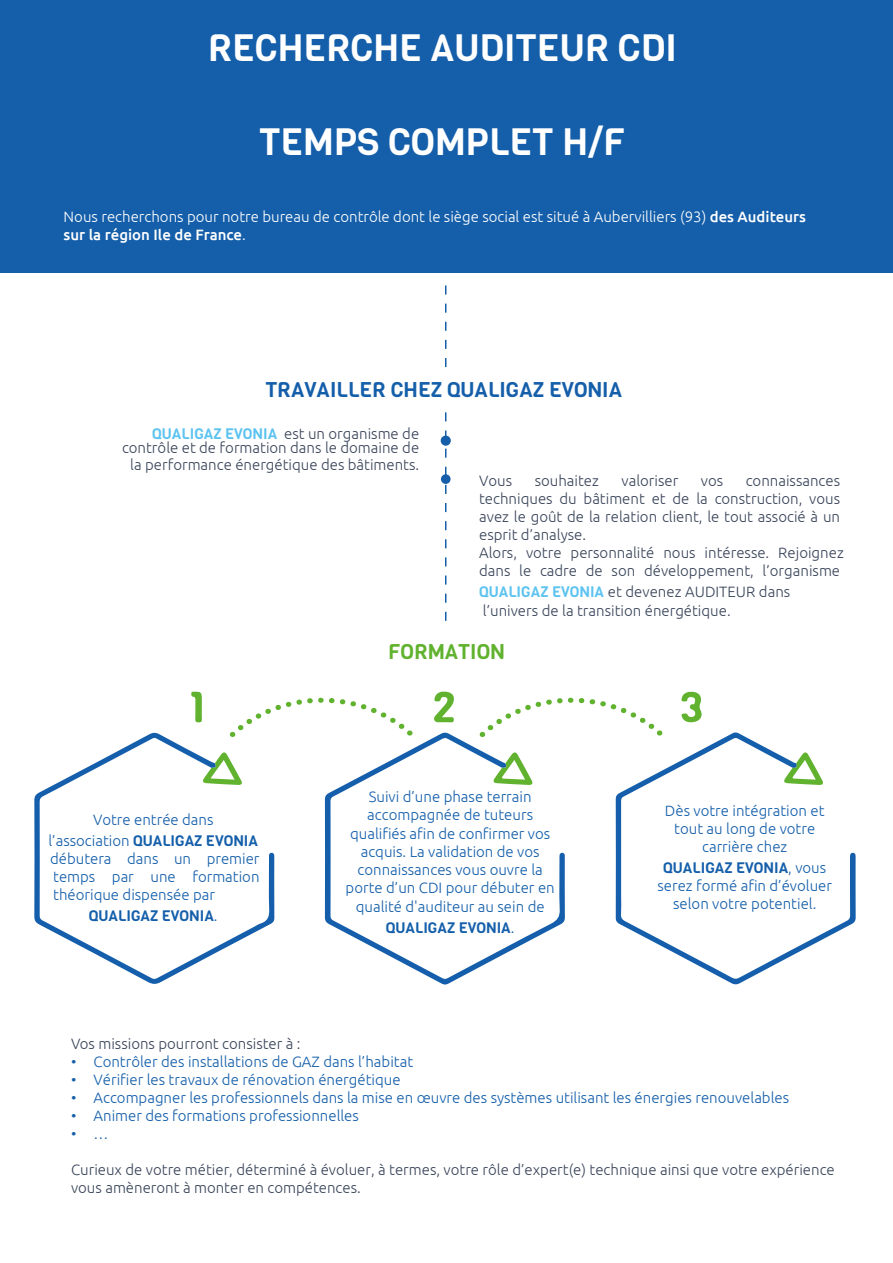
<style>
.page{position:relative;width:893px;height:1263px;background:#fff}
.page>*{position:absolute;margin:0;border:0;box-sizing:border-box;transform-origin:0 0}
.t1{font:37.5px "Viga";color:#fff}
.t2{font:21px "Viga";color:#155faa}
.t3{font:21px "Viga";color:#60b22f}
.t4{font:300 15px/18px "Ubuntu";color:#3b465b}
.t5{font:300 15px/18.3px "Ubuntu";color:#155faa;text-align:center}
.t6{font:300 15px/18px "Ubuntu";color:#fff}
.t7{font:15px "Viga";color:#155faa}
.s1{font-weight:500}
.s2{font-family:"Viga";font-weight:400;color:#5dc3f0}
.s3{font-family:"Ubuntu";font-weight:300}
</style>
<div class="page">
<div style="left:1px;top:0;width:892px;height:273px;background:#155faa"></div>
<svg style="left:445px;top:285px;width:1px;height:336px"></svg>
<svg style="left:325px;top:732px;width:240px;height:253px"></svg>
<svg style="left:616px;top:732px;width:240px;height:253px"></svg>
<svg style="left:34px;top:732px;width:240px;height:252px"></svg>
<svg style="left:493px;top:752px;width:40px;height:33px"></svg>
<svg style="left:783px;top:752px;width:41px;height:33px"></svg>
<svg style="left:202px;top:752px;width:41px;height:33px"></svg>
<svg style="left:434px;top:691px;width:20px;height:31px"></svg>
<svg style="left:681px;top:691px;width:21px;height:31px"></svg>
<svg style="left:191px;top:691px;width:11px;height:31px"></svg>
<svg style="left:579px;top:698px;width:5px;height:5px"></svg>
<svg style="left:480px;top:698px;width:93px;height:39px"></svg>
<svg style="left:590px;top:699px;width:72px;height:36px"></svg>
<svg style="left:230px;top:698px;width:183px;height:39px"></svg>
<div style="left:298px;top:376px;width:297px;height:29px;background:#fff"></div>
<div style="left:441px;top:474px;width:10px;height:10px;background:#155faa;border-radius:50%"></div>
<div style="left:441px;top:436px;width:10px;height:10px;background:#155faa;border-radius:50%"></div>
<h1 class="t1" style="left:208px;top:23px;width:471px">RECHERCHE AUDITEUR CDI</h1>
<h1 class="t1" style="left:259px;top:117px;width:368px">TEMPS COMPLET H/F</h1>
<p class="t6" style="left:64px;top:207px;width:744px">Nous recherchons pour notre bureau de contrôle dont le siège social est situé à Aubervilliers (93) <span class="s1">des Auditeurs sur la région Ile de France</span>.</p>
<h2 class="t2" style="left:265px;top:376px;width:358px">TRAVAILLER CHEZ QUALIGAZ EVONIA</h2>
<p class="t4" style="left:122px;top:426px;width:299px;line-height:14px;text-align:right"><span class="s2">QUALIGAZ EVONIA</span> est un organisme de contrôle et de formation dans le domaine de</p>
<p class="t4" style="left:130px;top:455px;width:290px">la performance énergétique des bâtiments.</p>
<p class="t4" style="left:479px;top:471px;width:35px">Vous</p>
<p class="t4" style="left:535px;top:471px;width:66px">souhaitez</p>
<p class="t4" style="left:621px;top:471px;width:58px">valoriser</p>
<p class="t4" style="left:701px;top:471px;width:24px">vos</p>
<p class="t4" style="left:479px;top:471px;width:366px;text-indent:267px">connaissances techniques du bâtiment et de la construction, vous avez le goût de la relation client, le tout associé à un esprit d’analyse.<br>Alors, votre personnalité nous intéresse. Rejoignez dans le cadre de son développement, l’organisme</p>
<p class="t4" style="left:479px;top:582px;width:313px"><span class="s2">QUALIGAZ EVONIA</span> et devenez AUDITEUR dans l’univers de la transition énergétique.</p>
<p class="t5" style="left:93px;top:810px;width:122px">Votre entrée dans</p>
<p class="t7" style="left:48px;top:831px;width:211px"><span class="s3">l’association</span> QUALIGAZ EVONIA</p>
<p class="t5" style="left:50px;top:849px;width:211px;text-align:justify">débutera dans un premier temps par une formation théorique dispensée par</p>
<p class="t7" style="left:89px;top:906px;width:130px">QUALIGAZ EVONIA<span class="s3">.</span></p>
<h2 class="t3" style="left:388px;top:637px;width:118px">FORMATION</h2>
<p class="t5" style="left:346px;top:787px;width:211px">Suivi d’une phase terrain accompagnée de tuteurs qualifiés afin de confirmer vos acquis. La validation de vos connaissances vous ouvre la porte d’un CDI pour débuter en qualité d'auditeur au sein de</p>
<p class="t7" style="left:386px;top:917px;width:130px">QUALIGAZ EVONIA<span class="s3">.</span></p>
<p class="t5" style="left:665px;top:801px;width:161px">Dès votre intégration et tout au long de votre carrière chez</p>
<p class="t7" style="left:663px;top:857px;width:164px">QUALIGAZ EVONIA<span class="s3">, vous</span></p>
<p class="t5" style="left:657px;top:876px;width:176px">serez formé afin d’évoluer selon votre potentiel.</p>
<p class="t4" style="left:71px;top:1034px;width:231px">Vos missions pourront consister à :</p>
<p class="t5" style="left:71px;top:1052px;width:344px">• Contrôler des installations de GAZ dans l’habitat</p>
<p class="t5" style="left:71px;top:1070px;width:331px">• Vérifier les travaux de rénovation énergétique</p>
<p class="t5" style="left:71px;top:1088px;width:720px">• Accompagner les professionnels dans la mise en œuvre des systèmes utilisant les énergies renouvelables</p>
<p class="t5" style="left:71px;top:1106px;width:289px">• Animer des formations professionnelles</p>
<p class="t5" style="left:71px;top:1124px;width:39px">• …</p>
<p class="t4" style="left:71px;top:1160px;width:765px">Curieux de votre métier, déterminé à évoluer, à termes, votre rôle d’expert(e) technique ainsi que votre expérience vous amèneront à monter en compétences.</p>
</div>
